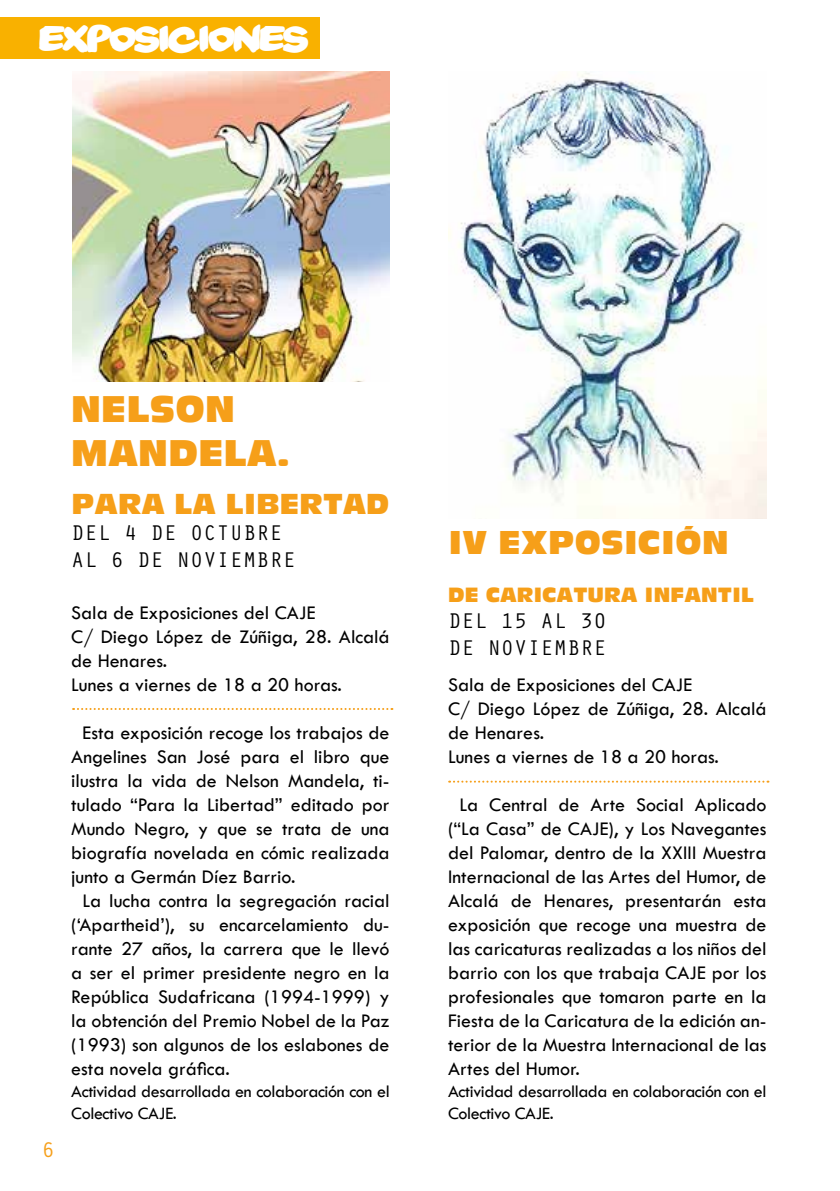
<style>
.page{position:relative;width:840px;height:1191px;background:#fff}
.page>*{position:absolute;margin:0;border:0;box-sizing:border-box;transform-origin:0 0}
.t1{font:36px/43.2px "Antique Olive Compact";color:#f69f19}
.t2{font:36px "Yard Sale";color:#fff}
.t3{font:32px "Antique Olive Compact";color:#f69f19}
.t4{font:28px "Antique Olive Compact";color:#f69f19}
.t5{font:22px/26.4px "Orator Std";color:#000}
.t6{font:22px "Orator Std";color:#f69f19}
.t7{font:20px/24px "Tw Cen";color:#000}
.t8{font:20px "Antique Olive Compact";color:#f69f19}
.t9{font:18px/21.6px "Tw Cen";letter-spacing:-.02em;color:#000}
</style>
<div class="page">
<div style="left:0;top:17px;width:319px;height:42px;background:#f9b100"></div>
<img style="left:72px;top:72px;width:317px;height:310px">
<img style="left:448px;top:72px;width:318px;height:447px">
<svg style="left:73px;top:708px;width:319px;height:2px"></svg>
<svg style="left:449px;top:780px;width:319px;height:2px"></svg>
<h1 class="t2" style="left:40px;top:17px;width:269px">EXPOSICIONES</h1>
<p class="t6" style="left:42px;top:1134px;width:15px">6</p>
<h1 class="t1" style="left:71px;top:387px;width:220px">NELSON<br>MANDELA.</h1>
<h3 class="t4" style="left:71px;top:486px;width:319px">PARA LA LIBERTAD</h3>
<p class="t5" style="left:71px;top:518px;width:226px">DEL 4 DE OCTUBRE<br>AL 6 DE NOVIEMBRE</p>
<h2 class="t3" style="left:448px;top:522px;width:282px">IV EXPOSICIÓN</h2>
<p class="t8" style="left:448px;top:582px;width:307px">DE CARICATURA INFANTIL</p>
<p class="t5" style="left:448px;top:606px;width:160px">DEL 15 AL 30<br>DE NOVIEMBRE</p>
<p class="t7" style="left:71px;top:601px;width:320px">Sala de Exposiciones del CAJE<br>C/ Diego López de Zúñiga, 28. Alcalá de Henares.<br>Lunes a viernes de 18 a 20 horas.</p>
<p class="t7" style="left:83px;top:721px;width:308px">Esta exposición recoge los trabajos de</p>
<p class="t7" style="left:71px;top:745px;width:320px">Angelines San José para el libro que</p>
<p class="t7" style="left:71px;top:769px;width:319px">ilustra la vida de Nelson Mandela, ti-</p>
<p class="t7" style="left:71px;top:793px;width:320px">tulado “Para la Libertad” editado por</p>
<p class="t7" style="left:71px;top:817px;width:320px">Mundo Negro, y que se trata de una</p>
<p class="t7" style="left:71px;top:841px;width:320px">biografía novelada en cómic realizada</p>
<p class="t7" style="left:71px;top:865px;width:225px">junto a Germán Díez Barrio.</p>
<p class="t7" style="left:83px;top:889px;width:308px">La lucha contra la segregación racial</p>
<p class="t7" style="left:71px;top:913px;width:320px">(‘Apartheid’), su encarcelamiento du-</p>
<p class="t7" style="left:71px;top:937px;width:319px">rante 27 años, la carrera que le llevó</p>
<p class="t7" style="left:71px;top:961px;width:320px">a ser el primer presidente negro en la</p>
<p class="t7" style="left:71px;top:985px;width:320px">República Sudafricana (1994-1999) y</p>
<p class="t7" style="left:71px;top:1009px;width:319px">la obtención del Premio Nobel de la Paz</p>
<p class="t7" style="left:71px;top:1033px;width:319px">(1993) son algunos de los eslabones de</p>
<p class="t7" style="left:71px;top:1057px;width:160px">esta novela gráfica.</p>
<p class="t9" style="left:71px;top:1080px;width:320px">Actividad desarrollada en colaboración con el<br>Colectivo CAJE.</p>
<p class="t7" style="left:448px;top:673px;width:320px">Sala de Exposiciones del CAJE<br>C/ Diego López de Zúñiga, 28. Alcalá de Henares.<br>Lunes a viernes de 18 a 20 horas.</p>
<p class="t7" style="left:448px;top:793px;width:320px;text-align:justify;text-indent:11px">La Central de Arte Social Aplicado (“La Casa” de CAJE), y Los Navegantes del Palomar, dentro de la XXIII Muestra Internacional de las Artes del Humor, de Alcalá de Henares, presentarán esta exposición que recoge una muestra de las caricaturas realizadas a los niños del barrio con los que trabaja CAJE por los profesionales que tomaron parte en la Fiesta de la Caricatura de la edición an&shy;terior de la Muestra Internacional de las Artes del Humor.</p>
<p class="t9" style="left:448px;top:1080px;width:320px">Actividad desarrollada en colaboración con el<br>Colectivo CAJE.</p>
</div>
